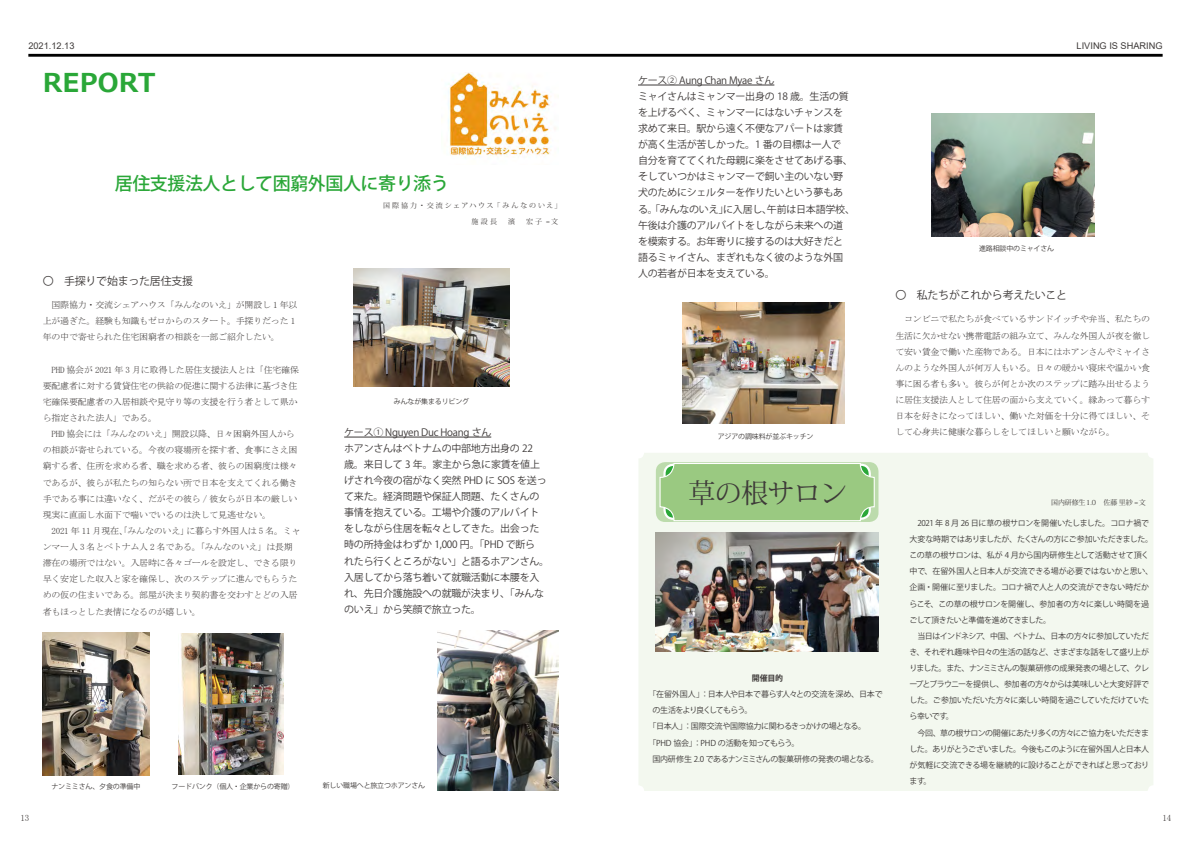
<style>
.page{position:relative;width:1191px;height:842px;background:#fff}
.page>*{position:absolute;margin:0;border:0;box-sizing:border-box;transform-origin:0 0}
.t1{font:27px "Koz Min Pro";letter-spacing:-.025em;color:#3e3a39}
.t2{font:700 26px "Meiryo";letter-spacing:.01em;color:#2aa738}
.t3{font:500 18px "Koz Go Pro";letter-spacing:-.025em;color:#2aa738}
.t4{font:11px "Koz Go Pro";letter-spacing:-.025em;color:#3e3a39}
.t5{font:10px/16.1px "Koz Go Pro";letter-spacing:-.025em;color:#3e3a39}
.t6{font:9.2px "Arial";color:#3e3a39}
.t7{font:9px/16.1px "MS Mincho";letter-spacing:-.025em;color:#3e3a39}
.t8{font:8px/16.1px "Koz Go Pro";letter-spacing:-.045em;color:#3e3a39}
.t9{font:8px "Koz Go Pro";letter-spacing:-.025em;color:#3e3a39}
.t10{font:8px "Koz Go Pro";letter-spacing:-.125em;color:#3e3a39}
.t11{font:700 8px "Koz Go Pro";color:#3e3a39}
.t12{font:7px "Koz Go Pro";letter-spacing:-.025em;color:#3e3a39}
.t13{font:7px "Koz Min Pro";letter-spacing:.26em;color:#3e3a39}
.t14{font:7px "Koz Min Pro";letter-spacing:-.025em;color:#3e3a39}
.t15{font:7px "Koz Min Pro";letter-spacing:.22em;color:#3e3a39}
</style>
<div class="page">
<hr style="left:28px;top:54px;width:1134px;height:3px;background:#000">
<img style="left:353px;top:268px;width:157px;height:119px">
<img style="left:179px;top:634px;width:104px;height:141px">
<img style="left:437px;top:630px;width:121px;height:161px">
<hr style="left:344px;top:437px;width:147px;height:1px;background:#3e3a39">
<img style="left:43px;top:632px;width:106px;height:144px">
<img style="left:448px;top:72px;width:108px;height:86px">
<img style="left:683px;top:302px;width:161px;height:121px">
<img style="left:931px;top:114px;width:163px;height:123px">
<hr style="left:638px;top:85px;width:136px;height:1px;background:#3e3a39">
<div style="left:638px;top:453px;width:515px;height:338px;background:#f3f8ef;border-radius:6px"></div>
<svg style="left:656px;top:462px;width:222px;height:60px"></svg>
<div style="left:660px;top:463px;width:214px;height:58px;background:#9ac981;border-radius:14px"></div>
<div style="left:659px;top:463px;width:215px;height:58px;border:1px solid #fff;border-radius:14px"></div>
<img style="left:656px;top:533px;width:222px;height:119px">
<p class="t6" style="left:28px;top:39px;width:48px">2021.12.13</p>
<p class="t6" style="left:1076px;top:39px;width:88px">LIVING IS SHARING</p>
<h2 class="t2" style="left:43px;top:64px;width:114px">REPORT</h2>
<h3 class="t3" style="left:115px;top:172px;width:335px">居住支援法人として困窮外国人に寄り添う</h3>
<p class="t4" style="left:43px;top:274px;width:152px">〇　手探りで始まった居住支援</p>
<p class="t7" style="left:43px;top:297px;width:256px">　国際協力・交流シェアハウス「みんなのいえ」が開設し 1 年以上が過ぎた。経験も知識もゼロからのスタート。手探りだった 1年の中で寄せられた住宅困窮者の相談を一部ご紹介したい。</p>
<p class="t7" style="left:43px;top:361px;width:259px">　PHD 協会が 2021 年 3 月に取得した居住支援法人とは「住宅確保要配慮者に対する賃貸住宅の供給の促進に関する法律に基づき住宅確保要配慮者の入居相談や見守り等の支援を行う者として県から指定された法人」である。<br>　PHD 協会には「みんなのいえ」開設以降、日々困窮外国人からの相談が寄せられている。今夜の寝場所を探す者、食事にさえ困窮する者、住所を求める者、職を求める者、彼らの困窮度は様々であるが、彼らが私たちの知らない所で日本を支えてくれる働き手である事には違いなく、だがその彼ら / 彼女らが日本の厳しい現実に直面し水面下で喘いでいるのは決して見逃せない。<br>　2021 年 11 月現在、「みんなのいえ」に暮らす外国人は 5 名。ミャンマー人 3 名とベトナム人 2 名である。「みんなのいえ」は長期滞在の場所ではない。入居時に各々ゴールを設定し、できる限り早く安定した収入と家を確保し、次のステップに進んでもらうための仮の住まいである。部屋が決まり契約書を交わすとどの入居者もほっとした表情になるのが嬉しい。</p>
<p class="t13" style="left:383px;top:200px;width:180px">国際協力・交流シェアハウス「みんなのいえ」</p>
<p class="t15" style="left:471px;top:216px;width:88px">施設長　濱　宏子 =文</p>
<p class="t12" style="left:394px;top:397px;width:77px">みんなが集まるリビング</p>
<p class="t5" style="left:344px;top:424px;width:207px">ケース① Nguyen Duc Hoang さん<br>ホアンさんはベトナムの中部地方出身の 22<br>歳。来日して 3 年。家主から急に家賃を値上げされ今夜の宿がなく突然 PHD に SOS を送って来た。経済問題や保証人問題、たくさんの事情を抱えている。工場や介護のアルバイトをしながら住居を転々としてきた。出会った時の所持金はわずか 1,000 円。「PHD で断ら<br>れたら行くところがない」と語るホアンさん。入居してから落ち着いて就職活動に本腰を入れ、先日介護施設への就職が決まり、「みんなのいえ」から笑顔で旅立った。</p>
<p class="t12" style="left:51px;top:782px;width:90px">ナンミミさん、夕食の準備中</p>
<p class="t12" style="left:171px;top:782px;width:125px">フードバンク（個人・企業からの寄贈）</p>
<p class="t12" style="left:323px;top:781px;width:104px">新しい職場へと旅立つホアンさん</p>
<p class="t5" style="left:638px;top:72px;width:218px">ケース② Aung Chan Myae さん<br>ミャイさんはミャンマー出身の 18 歳。生活の質を上げるべく、ミャンマーにはないチャンスを求めて来日。駅から遠く不便なアパートは家賃が高く生活が苦しかった。1 番の目標は一人で<br>自分を育ててくれた母親に楽をさせてあげる事、そしていつかはミャンマーで飼い主のいない野犬のためにシェルターを作りたいという夢もある。「みんなのいえ」に入居し、午前は日本語学校、午後は介護のアルバイトをしながら未来への道を模索する。お年寄りに接するのは大好きだと語るミャイさん、まぎれもなく彼のような外国人の若者が日本を支えている。</p>
<p class="t12" style="left:717px;top:432px;width:97px">アジアの調味料が並ぶキッチン</p>
<p class="t12" style="left:979px;top:244px;width:77px">進路相談中のミャイさん</p>
<p class="t4" style="left:895px;top:288px;width:173px">〇　私たちがこれから考えたいこと</p>
<p class="t7" style="left:895px;top:311px;width:256px;text-align:justify">　コンビニで私たちが食べているサンドイッチや弁当、私たちの生活に欠かせない携帯電話の組み立て、みんな外国人が夜を徹して安い賃金で働いた産物である。日本にはホアンさんやミャイさんのような外国人が何万人もいる。日々の暖かい寝床や温かい食事に困る者も多い。彼らが何とか次のステップに踏み出せるように居住支援法人として住居の面から支えていく。縁あって暮らす日本を好きになってほしい、働いた対価を十分に得てほしい、そして心身共に健康な暮らしをしてほしいと願いながら。</p>
<h1 class="t1" style="left:688px;top:474px;width:160px">草の根サロン</h1>
<p class="t11" style="left:752px;top:673px;width:33px">開催目的</p>
<p class="t8" style="left:648px;top:686px;width:236px">「在留外国人」：日本人や日本で暮らす人々との交流を深め、日本で</p>
<p class="t10" style="left:652px;top:705px;width:102px">の生活をより良くしてもらう。</p>
<p class="t8" style="left:648px;top:719px;width:219px">「日本人」：国際交流や国際協力に関わるきっかけの場となる。</p>
<p class="t8" style="left:648px;top:735px;width:153px">「PHD 協会」：PHD の活動を知ってもらう。</p>
<p class="t9" style="left:652px;top:753px;width:228px">国内研修生 2.0 であるナンミミさんの製菓研修の発表の場となる。</p>
<p class="t14" style="left:1051px;top:498px;width:96px">国内研修生1.0　佐藤 里紗 =文</p>
<p class="t8" style="left:909px;top:515px;width:245px">　2021 年 8 月 26 日に草の根サロンを開催いたしました。コロナ禍で大変な時期ではありましたが、たくさんの方にご参加いただきました。この草の根サロンは、私が 4 月から国内研修生として活動させて頂く中で、在留外国人と日本人が交流できる場が必要ではないかと思い、企画・開催に至りました。コロナ禍で人と人の交流ができない時だからこそ、この草の根サロンを開催し、参加者の方々に楽しい時間を過ごして頂きたいと準備を進めてきました。<br>　当日はインドネシア、中国、ベトナム、日本の方々に参加していただき、それぞれ趣味や日々の生活の話など、さまざまな話をして盛り上がりました。また、ナンミミさんの製菓研修の成果発表の場として、クレープとブラウニーを提供し、参加者の方々からは美味しいと大変好評でした。ご参加いただいた方々に楽しい時間を過ごしていただけていたら幸いです。<br>　今回、草の根サロンの開催にあたり多くの方々にご協力をいただきました。ありがとうございました。今後もこのように在留外国人と日本人が気軽に交流できる場を継続的に設けることができればと思っております。</p>
<p class="t7" style="left:20px;top:810px;width:10px">13</p>
<p class="t7" style="left:1162px;top:810px;width:10px">14</p>
</div>
